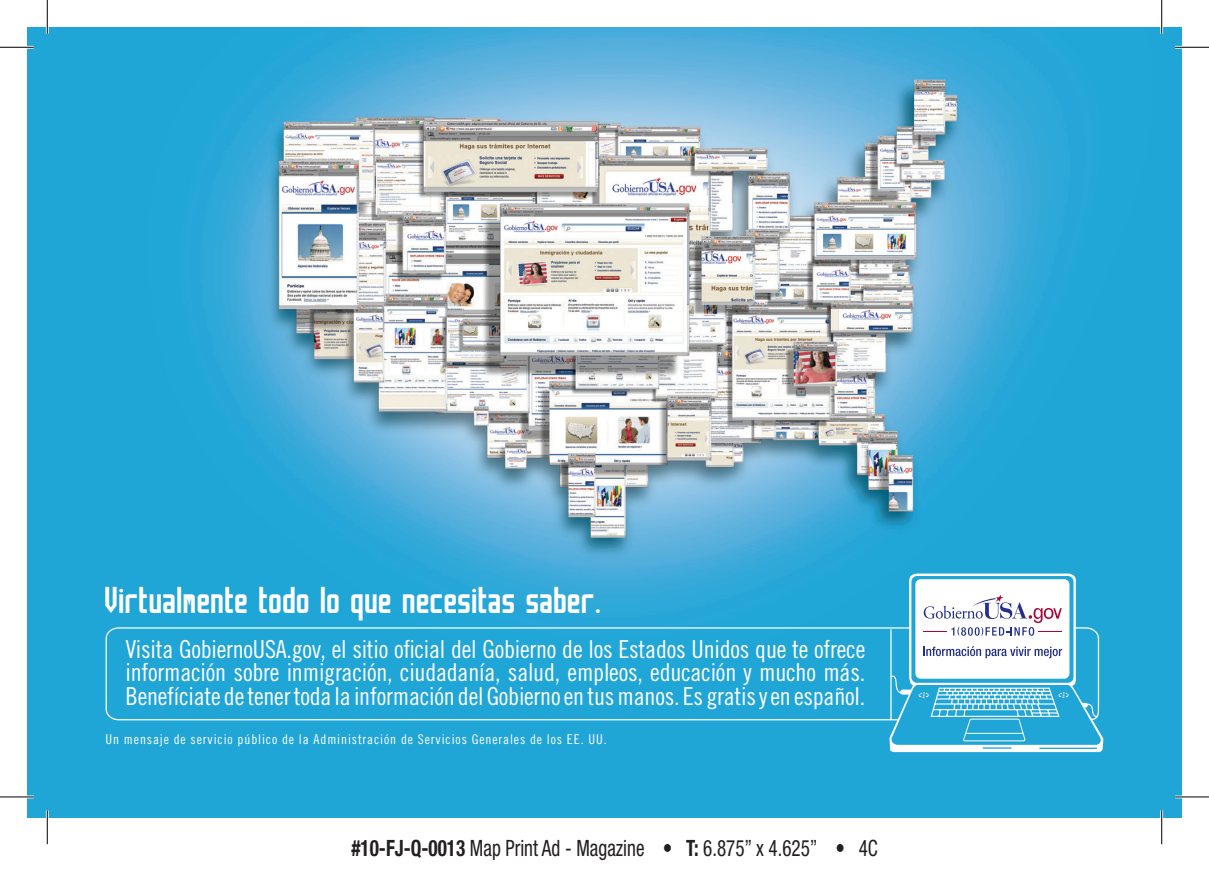
<style>
.page{position:relative;width:1209px;height:878px;background:#fff}
.page>*{position:absolute;margin:0;border:0;box-sizing:border-box;transform-origin:0 0}
.t1{font:38.25px "Retriga";letter-spacing:.02em;color:#fff}
.t2{font:24.75px/23.6px "Trade Gothic Cond Eighteen";letter-spacing:-.01em;color:#fff;text-align:justify}
.t3{font:condensed 22.5px "Helvetica Neue";color:#231f20;scale:.85 1}
.t4{font:13.5px "Trade Gothic Cond Eighteen";letter-spacing:.065em;color:#fff}
.s1{font-weight:700}
</style>
<div class="page">
<img style="left:27px;top:27px;width:1154px;height:790px">
<div style="left:105px;top:626px;width:783px;height:95px;background:#20a5d7"></div>
<svg style="left:888px;top:573px;width:215px;height:179px"></svg>
<hr style="left:0;top:46px;width:34px;height:3px;background:#fff">
<hr style="left:1174px;top:46px;width:34px;height:3px;background:#fff">
<hr style="left:0;top:795px;width:34px;height:3px;background:#fff">
<hr style="left:1174px;top:795px;width:34px;height:3px;background:#fff">
<hr style="left:46px;top:0;width:3px;height:34px;background:#fff">
<hr style="left:46px;top:810px;width:3px;height:34px;background:#fff">
<hr style="left:1160px;top:0;width:2px;height:34px;background:#fff">
<hr style="left:1160px;top:810px;width:2px;height:34px;background:#fff">
<hr style="left:0;top:47px;width:34px;height:1px;background:#000">
<hr style="left:1174px;top:47px;width:34px;height:1px;background:#000">
<hr style="left:0;top:796px;width:34px;height:1px;background:#000">
<hr style="left:1174px;top:796px;width:34px;height:1px;background:#000">
<hr style="left:47px;top:0;width:1px;height:34px;background:#000">
<hr style="left:47px;top:810px;width:1px;height:34px;background:#000">
<hr style="left:1161px;top:0;width:1px;height:34px;background:#000">
<hr style="left:1161px;top:810px;width:1px;height:34px;background:#000">
<h1 class="t1" style="left:106px;top:587px;width:497px">Virtualmente todo lo que necesitas saber.</h1>
<p class="t2" style="left:126px;top:636px;width:741px">Visita GobiernoUSA.gov, el sitio oficial del Gobierno de los Estados Unidos que te ofrece información sobre inmigración, ciudadanía, salud, empleos, educación y mucho más.<br>Benefíciate de tener toda la información del Gobierno en tus manos. Es gratis y en español.</p>
<p class="t4" style="left:106px;top:730px;width:502px">Un mensaje de servicio público de la Administración de Servicios Generales de los EE. UU.</p>
<p class="t3" style="left:351px;top:835px;width:620px"><span class="s1">#10-FJ-Q-0013</span> Map Print Ad - Magazine • <span class="s1">T:</span> 6.875” x 4.625” • 4C</p>
</div>
